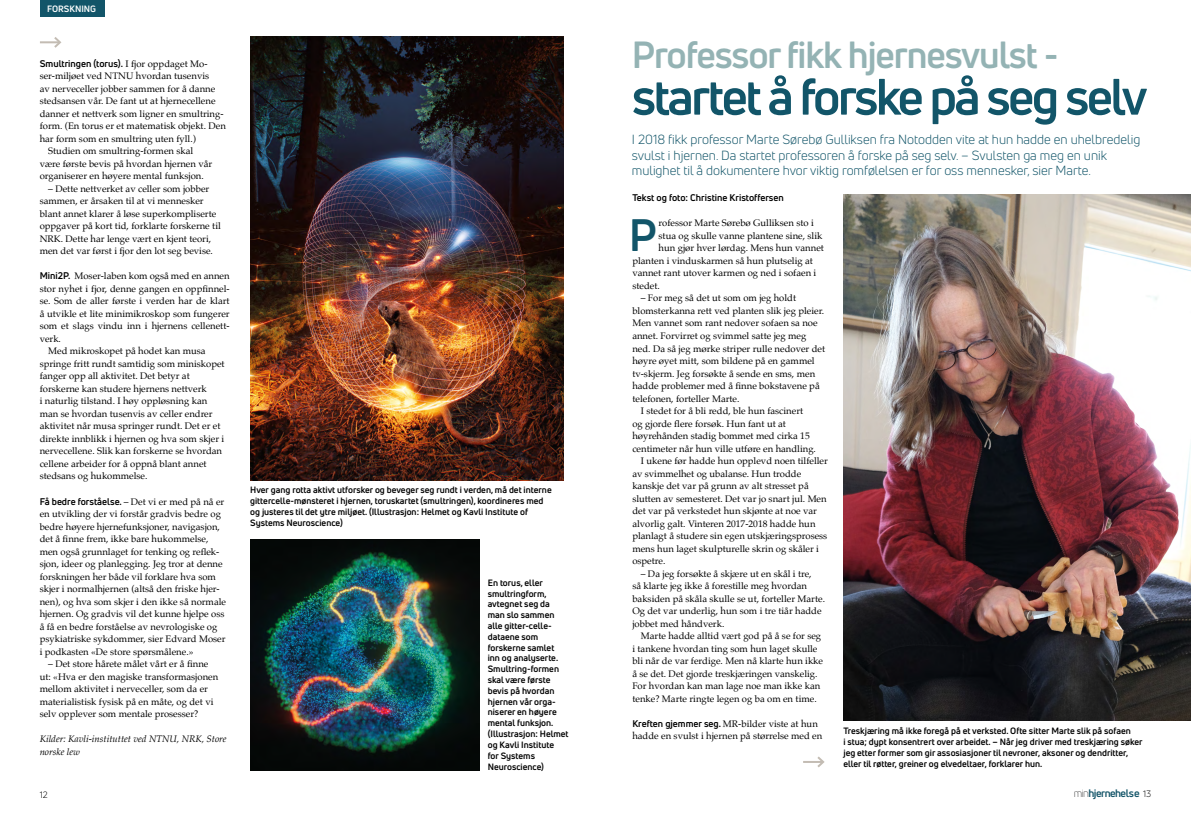
<style>
.page{position:relative;width:1191px;height:814px;background:#fff}
.page>*{position:absolute;margin:0;border:0;box-sizing:border-box;transform-origin:0 0}
.t1{font:700 50px "Uni Neue";letter-spacing:-.05em;color:#125569}
.t2{font:700 44.5px "Uni Neue";color:#125569}
.t3{font:700 37px "Uni Neue";letter-spacing:-.03em;color:#94b3b4}
.t4{font:13px/15.6px "Uni Neue";color:#125569}
.t5{font:700 10.7px "Uni Neue";letter-spacing:-.05em;color:#145569}
.t6{font:9.5px/12.5px "Palatino";color:#000}
.t7{font:700 9.5px "Uni Neue";color:#000}
.t8{font:italic 9.5px/12.5px "Palatino";color:#000}
.t9{font:700 9px/10.8px "Uni Neue";color:#000}
.t10{font:700 9px "Uni Neue";color:#fff}
.t11{font:9px "Uni Neue";color:#000}
.s1{font-family:"Palatino";font-weight:400}
.s2{font-family:"Uni Neue";font-weight:700}
.s3{font-weight:300;color:#000}
.s4{font-weight:400;font-size:9px;color:#000}
</style>
<div class="page">
<hr style="left:40px;top:41px;width:20px;height:2px;background:#c3bcb3">
<svg style="left:52px;top:37px;width:10px;height:11px"></svg>
<img style="left:843px;top:194px;width:348px;height:526px">
<hr style="left:803px;top:761px;width:20px;height:2px;background:#c3bcb3">
<svg style="left:817px;top:756px;width:8px;height:12px"></svg>
<img style="left:250px;top:37px;width:313px;height:444px">
<img style="left:250px;top:539px;width:229px;height:232px">
<div style="left:40px;top:0;width:65px;height:16px;background:#125569"></div>
<p class="t10" style="left:47px;top:3px;width:51px">FORSKNING</p>
<p class="t7" style="left:40px;top:57px;width:169px">Smultringen (torus). <span class="s1">I fjor oppdaget Mo-</span></p>
<p class="t6" style="left:40px;top:70px;width:171px">ser-miljøet ved NTNU hvordan tusenvis</p>
<p class="t6" style="left:40px;top:82px;width:177px">av nerveceller jobber sammen for å danne</p>
<p class="t6" style="left:40px;top:95px;width:177px">stedsansen vår. De fant ut at hjernecellene</p>
<p class="t6" style="left:40px;top:107px;width:185px">danner et nettverk som ligner en smultring-</p>
<p class="t6" style="left:40px;top:120px;width:188px">form. (En torus er et matematisk objekt. Den</p>
<p class="t6" style="left:40px;top:132px;width:158px">har form som en smultring uten fyll.)</p>
<p class="t6" style="left:48px;top:145px;width:147px">Studien om smultring-formen skal</p>
<p class="t6" style="left:40px;top:157px;width:174px">være første bevis på hvordan hjernen vår</p>
<p class="t6" style="left:40px;top:170px;width:166px">organiserer en høyere mental funksjon.</p>
<p class="t6" style="left:40px;top:182px;width:183px;text-indent:9px">– Dette nettverket av celler som jobber sammen, er årsaken til at vi mennesker blant annet klarer å løse superkompliserte oppgaver på kort tid, forklarte forskerne til NRK. Dette har lenge vært en kjent teori, men det var først i fjor den lot seg bevise.</p>
<p class="t6" style="left:40px;top:270px;width:191px"><span class="s2">Mini2P.</span> Moser-laben kom også med en annen</p>
<p class="t6" style="left:40px;top:282px;width:191px">stor nyhet i fjor, denne gangen en oppfinnel-</p>
<p class="t6" style="left:40px;top:295px;width:191px">se. Som de aller første i verden har de klart</p>
<p class="t6" style="left:40px;top:307px;width:191px">å utvikle et lite minimikroskop som fungerer</p>
<p class="t6" style="left:40px;top:320px;width:191px">som et slags vindu inn i hjernens cellenett-</p>
<p class="t6" style="left:40px;top:332px;width:23px">verk.</p>
<p class="t6" style="left:48px;top:345px;width:159px">Med mikroskopet på hodet kan musa</p>
<p class="t6" style="left:40px;top:357px;width:186px">springe fritt rundt samtidig som miniskopet</p>
<p class="t6" style="left:40px;top:370px;width:152px">fanger opp all aktivitet. Det betyr at</p>
<p class="t6" style="left:40px;top:382px;width:169px">forskerne kan studere hjernens nettverk</p>
<p class="t6" style="left:40px;top:395px;width:169px">i naturlig tilstand. I høy oppløsning kan</p>
<p class="t6" style="left:40px;top:407px;width:174px">man se hvordan tusenvis av celler endrer</p>
<p class="t6" style="left:40px;top:420px;width:182px">aktivitet når musa springer rundt. Det er et</p>
<p class="t6" style="left:40px;top:432px;width:186px">direkte innblikk i hjernen og hva som skjer i</p>
<p class="t6" style="left:40px;top:445px;width:184px">nervecellene. Slik kan forskerne se hvordan</p>
<p class="t6" style="left:40px;top:457px;width:168px">cellene arbeider for å oppnå blant annet</p>
<p class="t6" style="left:40px;top:470px;width:109px">stedsans og hukommelse.</p>
<p class="t7" style="left:40px;top:495px;width:186px">Få bedre forståelse. <span class="s1">– Det vi er med på nå er</span></p>
<p class="t6" style="left:40px;top:507px;width:188px">en utvikling der vi forstår gradvis bedre og bedre høyere hjernefunksjoner, navigasjon, det å finne frem, ikke bare hukommelse, men også grunnlaget for tenking og reflek&shy;sjon, ideer og planlegging. Jeg tror at denne forskningen her både vil forklare hva som skjer i normalhjernen (altså den friske hjer&shy;nen), og hva som skjer i den ikke så normale hjernen. Og gradvis vil det kunne hjelpe oss å få en bedre forståelse av nevrologiske og psykiatriske sykdommer, sier Edvard Moser i podkasten «De store spørsmålene.»</p>
<p class="t6" style="left:40px;top:657px;width:180px;text-indent:9px">– Det store hårete målet vårt er å finne ut: «Hva er den magiske transformasjonen mellom aktivitet i nerveceller, som da er materialistisk fysisk på en måte, og det vi selv opplever som mentale prosesser?</p>
<p class="t8" style="left:40px;top:732px;width:188px">Kilder: Kavli-instituttet ved NTNU, NRK, Store norske lew</p>
<p class="t9" style="left:250px;top:484px;width:303px">Hver gang rotta aktivt utforsker og beveger seg rundt i verden, må det interne gittercelle-mønsteret i hjernen, toruskartet (smultringen), koordineres med og justeres til det ytre miljøet. (Illustrasjon: Helmet og Kavli Institute of Systems Neuroscience)</p>
<p class="t9" style="left:488px;top:577px;width:82px">En torus, eller smultringform, avtegnet seg da man slo sammen alle gitter-celle&shy;dataene som forskerne samlet inn og analyserte.<br>Smultring-formen skal være første bevis på hvordan hjernen vår orga&shy;niserer en høyere mental funksjon. (Illustrasjon: Helmet og Kavli Institute<br>for Systems<br>Neuroscience)</p>
<h3 class="t3" style="left:632px;top:31px;width:428px">Professor fikk hjernesvulst -</h3>
<h1 class="t1" style="left:632px;top:65px;width:517px">startet å forske på seg selv</h1>
<p class="t4" style="left:632px;top:131px;width:510px">I 2018 fikk professor Marte Sørebø Gulliksen fra Notodden vite at hun hadde en uhelbredelig svulst i hjernen. Da startet professoren å forske på seg selv. – Svulsten ga meg en unik mulighet til å dokumentere hvor viktig romfølelsen er for oss mennesker, sier Marte.</p>
<p class="t7" style="left:632px;top:192px;width:153px">Tekst og foto: Christine Kristoffersen</p>
<h2 class="t2" style="left:628px;top:207px;width:30px">P</h2>
<p class="t6" style="left:658px;top:217px;width:157px">rofessor Marte Sørebø Gulliksen sto i</p>
<p class="t6" style="left:658px;top:229px;width:165px">stua og skulle vanne plantene sine, slik</p>
<p class="t6" style="left:658px;top:242px;width:167px">hun gjør hver lørdag. Mens hun vannet</p>
<p class="t6" style="left:632px;top:254px;width:182px">planten i vinduskarmen så hun plutselig at</p>
<p class="t6" style="left:632px;top:267px;width:185px">vannet rant utover karmen og ned i sofaen i</p>
<p class="t6" style="left:632px;top:279px;width:29px">stedet.</p>
<p class="t6" style="left:641px;top:292px;width:157px">– For meg så det ut som om jeg holdt</p>
<p class="t6" style="left:632px;top:304px;width:193px">blomsterkanna rett ved planten slik jeg pleier.</p>
<p class="t6" style="left:632px;top:317px;width:187px">Men vannet som rant nedover sofaen sa noe</p>
<p class="t6" style="left:632px;top:329px;width:175px">annet. Forvirret og svimmel satte jeg meg</p>
<p class="t6" style="left:632px;top:342px;width:194px">ned. Da så jeg mørke striper rulle nedover det</p>
<p class="t6" style="left:632px;top:354px;width:184px">høyre øyet mitt, som bildene på en gammel</p>
<p class="t6" style="left:632px;top:367px;width:184px">tv-skjerm. Jeg forsøkte å sende en sms, men</p>
<p class="t6" style="left:632px;top:379px;width:189px">hadde problemer med å finne bokstavene på</p>
<p class="t6" style="left:632px;top:392px;width:109px">telefonen, forteller Marte.</p>
<p class="t6" style="left:641px;top:404px;width:164px">I stedet for å bli redd, ble hun fascinert</p>
<p class="t6" style="left:632px;top:417px;width:155px">og gjorde flere forsøk. Hun fant ut at</p>
<p class="t6" style="left:632px;top:429px;width:179px">høyrehånden stadig bommet med cirka 15</p>
<p class="t6" style="left:632px;top:442px;width:185px">centimeter når hun ville utføre en handling.</p>
<p class="t6" style="left:641px;top:454px;width:188px">I ukene før hadde hun opplevd noen tilfeller</p>
<p class="t6" style="left:632px;top:467px;width:170px">av svimmelhet og ubalanse. Hun trodde</p>
<p class="t6" style="left:632px;top:479px;width:178px">kanskje det var på grunn av alt stresset på</p>
<p class="t6" style="left:632px;top:492px;width:196px">slutten av semesteret. Det var jo snart jul. Men</p>
<p class="t6" style="left:632px;top:504px;width:186px">det var på verkstedet hun skjønte at noe var</p>
<p class="t6" style="left:632px;top:517px;width:185px">alvorlig galt. Vinteren 2017-2018 hadde hun</p>
<p class="t6" style="left:632px;top:529px;width:196px">planlagt å studere sin egen utskjæringsprosess</p>
<p class="t6" style="left:632px;top:542px;width:188px">mens hun laget skulpturelle skrin og skåler i</p>
<p class="t6" style="left:632px;top:554px;width:35px">ospetre.</p>
<p class="t6" style="left:632px;top:567px;width:194px;text-indent:9px">– Da jeg forsøkte å skjære ut en skål i tre,<br>så klarte jeg ikke å forestille meg hvordan baksiden på skåla skulle se ut, forteller Marte.<br>Og det var underlig, hun som i tre tiår hadde jobbet med håndverk.</p>
<p class="t6" style="left:632px;top:629px;width:192px;text-indent:9px">Marte hadde alltid vært god på å se for seg i tankene hvordan ting som hun laget skulle bli når de var ferdige. Men nå klarte hun ikke å se det. Det gjorde treskjæringen vanskelig.<br>For hvordan kan man lage noe man ikke kan tenke? Marte ringte legen og ba om en time.</p>
<p class="t6" style="left:632px;top:717px;width:191px"><span class="s2">Kreften gjemmer seg.</span> MR-bilder viste at hun hadde en svulst i hjernen på størrelse med en</p>
<p class="t9" style="left:843px;top:725px;width:301px">Treskjæring må ikke foregå på et verksted. Ofte sitter Marte slik på sofaen<br>i stua; dypt konsentrert over arbeidet. – Når jeg driver med treskjæring søker jeg etter former som gir assosiasjoner til nevroner, aksoner og dendritter, eller til røtter, greiner og elvedeltaer, forklarer hun.</p>
<p class="t11" style="left:40px;top:789px;width:9px">12</p>
<p class="t5" style="left:1073px;top:786px;width:79px"><span class="s3">min</span>hjernehelse <span class="s4">13</span></p>
</div>
